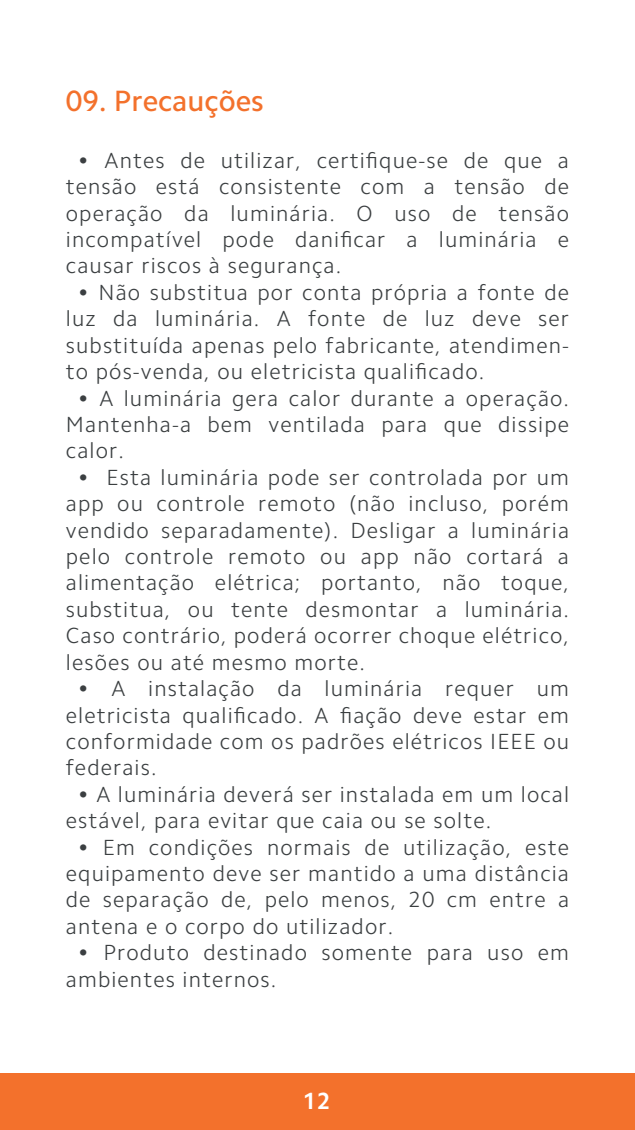
<style>
.page{position:relative;width:635px;height:1130px;background:#fff}
.page>*{position:absolute;margin:0;border:0;box-sizing:border-box;transform-origin:0 0}
.t1{font:500 29.6px "Camphor Pro";color:#f3712c}
.t2{font:700 23.6px "Camphor Pro";color:#fff}
.t3{font:300 22px/26.4px "Camphor Pro";letter-spacing:.05em;color:#3b3f41;text-align:justify}
</style>
<div class="page">
<div style="left:0;top:1073px;width:635px;height:56px;background:#f3712c"></div>
<h1 class="t1" style="left:66px;top:83px;width:199px">09. Precauções</h1>
<p class="t3" style="left:66px;top:147px;width:505px;text-indent:12px">• Antes de utilizar, certifique-se de que a tensão está consistente com a tensão de operação da luminária. O uso de tensão incompatível pode danificar a luminária e causar riscos à segurança.</p>
<p class="t3" style="left:66px;top:279px;width:505px;text-indent:12px">• Não substitua por conta própria a fonte de luz da luminária. A fonte de luz deve ser substituída apenas pelo fabricante, atendimen&shy;to pós-venda, ou eletricista qualificado.</p>
<p class="t3" style="left:66px;top:385px;width:505px;text-indent:12px">• A luminária gera calor durante a operação.<br>Mantenha-a bem ventilada para que dissipe calor.</p>
<p class="t3" style="left:66px;top:464px;width:505px;text-indent:12px">• Esta luminária pode ser controlada por um app ou controle remoto (não incluso, porém vendido separadamente). Desligar a luminária pelo controle remoto ou app não cortará a alimentação elétrica; portanto, não toque, substitua, ou tente desmontar a luminária.<br>Caso contrário, poderá ocorrer choque elétrico, lesões ou até mesmo morte.</p>
<p class="t3" style="left:66px;top:675px;width:505px;text-indent:12px">• A instalação da luminária requer um eletricista qualificado. A fiação deve estar em conformidade com os padrões elétricos IEEE ou federais.</p>
<p class="t3" style="left:66px;top:781px;width:505px;text-indent:12px">• A luminária deverá ser instalada em um local estável, para evitar que caia ou se solte.</p>
<p class="t3" style="left:66px;top:833px;width:505px;text-indent:12px">• Em condições normais de utilização, este equipamento deve ser mantido a uma distância de separação de, pelo menos, 20 cm entre a antena e o corpo do utilizador.</p>
<p class="t3" style="left:66px;top:939px;width:505px;text-indent:12px">• Produto destinado somente para uso em ambientes internos.</p>
<p class="t2" style="left:303px;top:1087px;width:29px">12</p>
</div>
